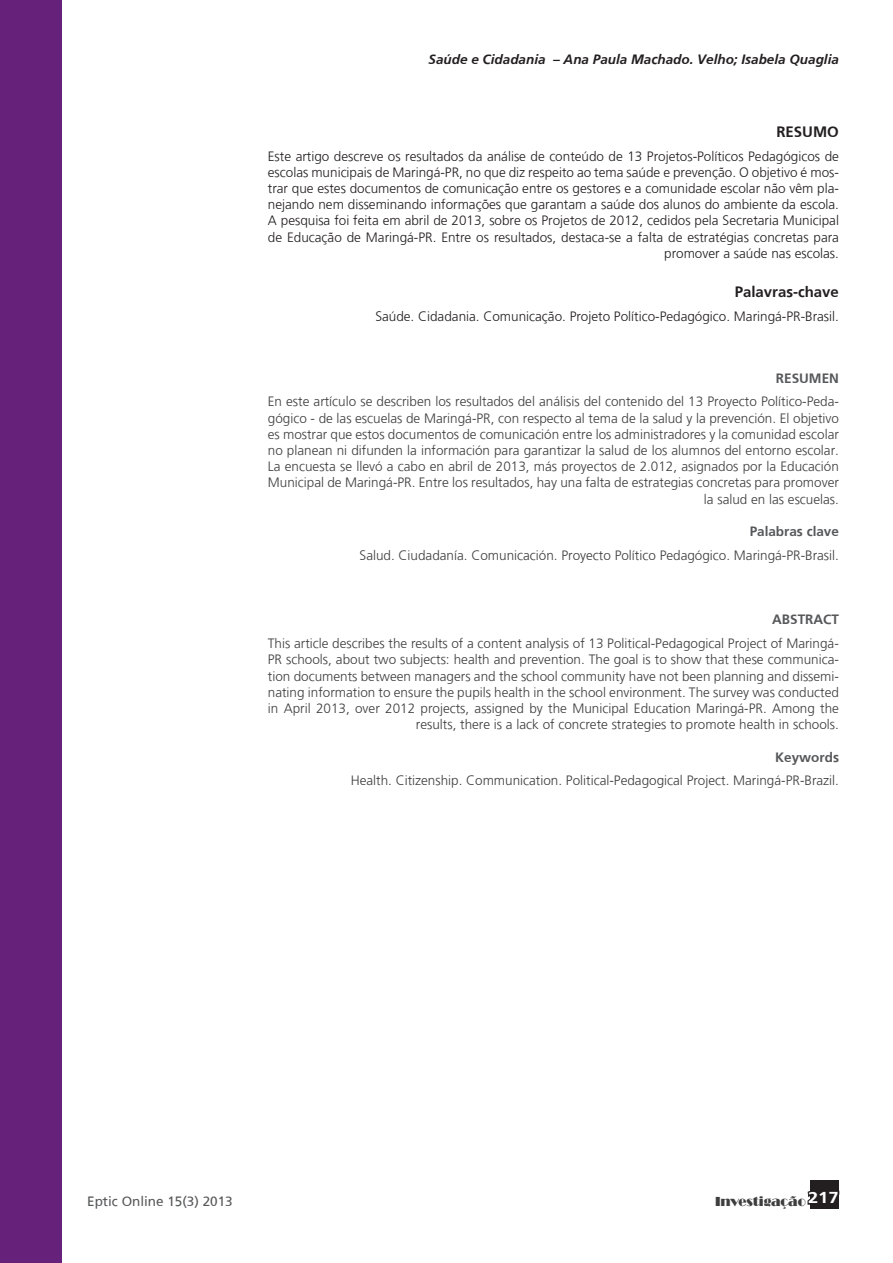
<style>
.page{position:relative;width:893px;height:1263px;background:#fff}
.page>*{position:absolute;margin:0;border:0;box-sizing:border-box;transform-origin:0 0}
.t1{font:800 16.5px "Frutiger";color:#fff}
.rev_resumo_titulo1{font:700 15px "Frutiger";color:#231f20}
.rev_resumo_2_3{font:300 13.5px/16.2px "Frutiger";color:#3e3e3f;text-align:right}
.rev_resumo_1{font:300 13.5px/16.2px "Frutiger";color:#231f20;text-align:right}
.rev_cabeçalho{font:italic 700 13.5px "Frutiger";color:#231f20}
.rev_resumo_titulo_2{font:700 13.5px "Frutiger";color:#57585a}
.rodapé_1{font:13.5px "Frutiger";color:#57585a}
.rev_rodapé_2{font:13.5px "Broadway";color:#3e3e3f}
</style>
<div class="page">
<div style="left:811px;top:1180px;width:28px;height:29px;background:#231f20"></div>
<svg style="left:807px;top:1188px;width:33px;height:18px"></svg>
<div style="left:0;top:0;width:62px;height:1263px;background:#66217a"></div>
<p class="rev_cabeçalho" style="left:429px;top:52px;width:412px">Saúde e Cidadania – Ana Paula Machado. Velho; Isabela Quaglia</p>
<p class="rev_resumo_titulo1" style="left:776px;top:123px;width:64px">RESUMO</p>
<p class="rev_resumo_1" style="left:268px;top:148px;width:573px">Este artigo descreve os resultados da análise de conteúdo de 13 Projetos-Políticos Pedagógicos de escolas municipais de Maringá-PR, no que diz respeito ao tema saúde e prevenção. O objetivo é mos&shy;trar que estes documentos de comunicação entre os gestores e a comunidade escolar não vêm pla&shy;nejando nem disseminando informações que garantam a saúde dos alunos do ambiente da escola.<br>A pesquisa foi feita em abril de 2013, sobre os Projetos de 2012, cedidos pela Secretaria Municipal de Educação de Maringá-PR. Entre os resultados, destaca-se a falta de estratégias concretas para promover a saúde nas escolas.</p>
<p class="rev_resumo_titulo1" style="left:735px;top:283px;width:106px">Palavras-chave</p>
<p class="rev_resumo_1" style="left:375px;top:308px;width:465px">Saúde. Cidadania. Comunicação. Projeto Político-Pedagógico. Maringá-PR-Brasil.</p>
<p class="rev_resumo_titulo_2" style="left:776px;top:370px;width:65px">RESUMEN</p>
<p class="rev_resumo_2_3" style="left:268px;top:393px;width:573px">En este artículo se describen los resultados del análisis del contenido del 13 Proyecto Político-Peda&shy;gógico - de las escuelas de Maringá-PR, con respecto al tema de la salud y la prevención. El objetivo es mostrar que estos documentos de comunicación entre los administradores y la comunidad escolar no planean ni difunden la información para garantizar la salud de los alumnos del entorno escolar.<br>La encuesta se llevó a cabo en abril de 2013, más proyectos de 2.012, asignados por la Educación Municipal de Maringá-PR. Entre los resultados, hay una falta de estrategias concretas para promover la salud en las escuelas.</p>
<p class="rev_resumo_titulo_2" style="left:750px;top:523px;width:91px">Palabras clave</p>
<p class="rev_resumo_2_3" style="left:360px;top:547px;width:481px">Salud. Ciudadanía. Comunicación. Proyecto Político Pedagógico. Maringá-PR-Brasil.</p>
<p class="rev_resumo_titulo_2" style="left:772px;top:612px;width:68px">ABSTRACT</p>
<p class="rev_resumo_2_3" style="left:268px;top:635px;width:573px">This article describes the results of a content analysis of 13 Political-Pedagogical Project of Maringá-PR schools, about two subjects: health and prevention. The goal is to show that these communica&shy;tion documents between managers and the school community have not been planning and dissemi&shy;nating information to ensure the pupils health in the school environment. The survey was conducted in April 2013, over 2012 projects, assigned by the Municipal Education Maringá-PR. Among the results, there is a lack of concrete strategies to promote health in schools.</p>
<p class="rev_resumo_titulo_2" style="left:775px;top:749px;width:65px">Keywords</p>
<p class="rev_resumo_2_3" style="left:351px;top:772px;width:490px">Health. Citizenship. Communication. Political-Pedagogical Project. Maringá-PR-Brazil.</p>
<p class="rodapé_1" style="left:87px;top:1193px;width:147px">Eptic Online 15(3) 2013</p>
<p class="rev_rodapé_2" style="left:715px;top:1194px;width:92px">Investigação</p>
<p class="t1" style="left:808px;top:1188px;width:32px">217</p>
</div>
